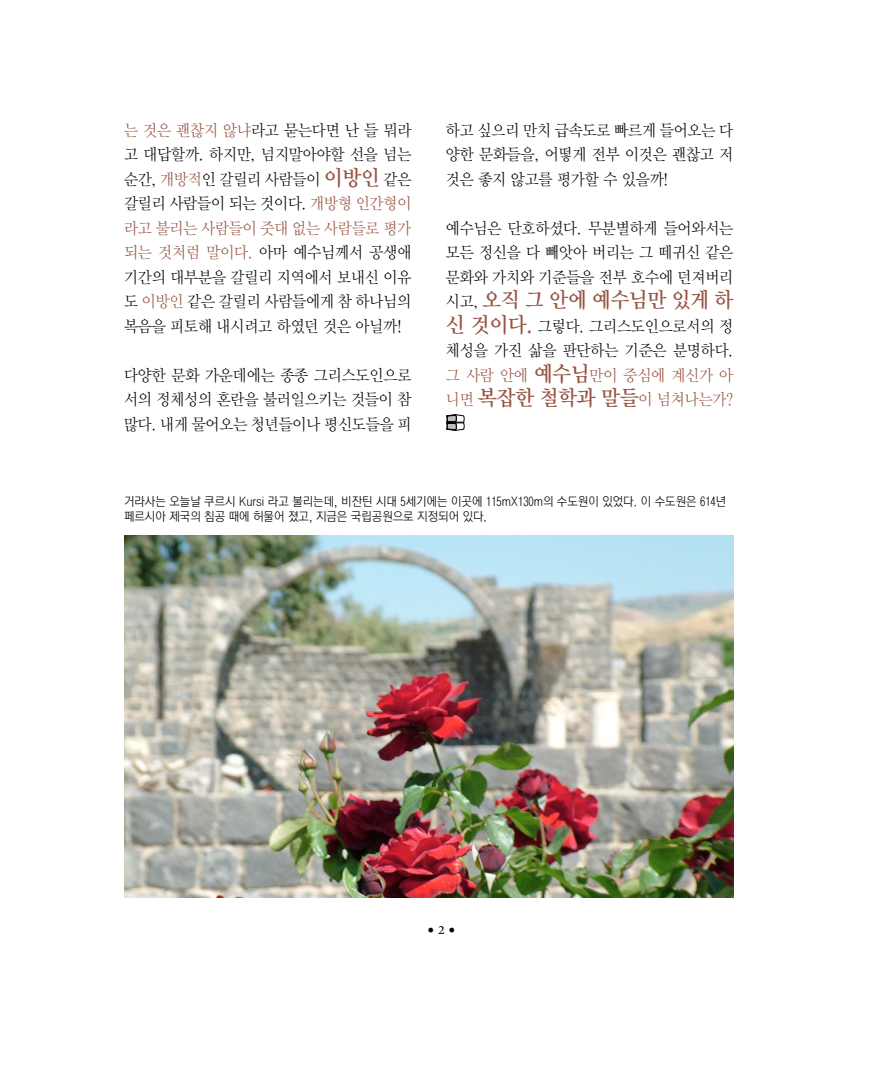
<style>
.page{position:relative;width:882px;height:1071px;background:#fff}
.page>*{position:absolute;margin:0;border:0;box-sizing:border-box;transform-origin:0 0}
.t1{font:21px "Y Mj O540";color:#965441}
.t2{font:15.75px/24.5px "Y Mj O520";color:#000;text-align:justify}
.t3{font:14px "SBL Hebrew";color:#000}
.t4{font:12.25px/14.7px "YGO520";color:#000;scale:.95 1}
.s1{color:#965441}
.s2{font-family:"Y Mj O540";font-size:21px;color:#965441}
.s3{font-family:"Y Mj O520";font-size:15.75px;color:#000}
</style>
<div class="page">
<img style="left:124px;top:536px;width:609px;height:361px">
<svg style="left:446px;top:414px;width:19px;height:17px"></svg>
<p class="t2" style="left:124px;top:118px;width:289px"><span class="s1">는 것은 괜찮지 않냐</span>라고 묻는다면 난 들 뭐라 고 대답할까. 하지만, 넘지말아야할 선을 넘는 순간, <span class="s1">개방적</span>인 갈릴리 사람들이 <span class="s2">이방인</span> 같은 갈릴리 사람들이 되는 것이다. <span class="s1">개방형 인간형이 라고 불리는 사람들이 줏대 없는 사람들로 평가 되는 것처럼 말이다.</span> 아마 예수님께서 공생애 기간의 대부분을 갈릴리 지역에서 보내신 이유 도 <span class="s1">이방인</span> 같은 갈릴리 사람들에게 참 하나님의 복음을 피토해 내시려고 하였던 것은 아닐까!</p>
<p class="t2" style="left:124px;top:363px;width:289px">다양한 문화 가운데에는 종종 그리스도인으로 서의 정체성의 혼란을 불러일으키는 것들이 참 많다. 내게 물어오는 청년들이나 평신도들을 피</p>
<p class="t2" style="left:446px;top:118px;width:289px">하고 싶으리 만치 급속도로 빠르게 들어오는 다 양한 문화들을, 어떻게 전부 이것은 괜찮고 저 것은 좋지 않고를 평가할 수 있을까!</p>
<p class="t2" style="left:446px;top:216px;width:289px">예수님은 단호하셨다. 무분별하게 들어와서는 모든 정신을 다 빼앗아 버리는 그 떼귀신 같은 문화와 가치와 기준들을 전부 호수에 던져버리</p>
<h1 class="t1" style="left:446px;top:290px;width:289px"><span class="s3">시고,</span> 오직 그 안에 예수님만 있게 하</h1>
<p class="t2" style="left:446px;top:314px;width:289px"><span class="s2">신 것이다.</span> 그렇다. 그리스도인으로서의 정 체성을 가진 삶을 판단하는 기준은 분명하다. <span class="s1">그 사람 안에</span> <span class="s2">예수님</span><span class="s1">만이 중심에 계신가 아 니면</span> <span class="s2">복잡한 철학과 말들</span><span class="s1">이 넘쳐나는가?</span></p>
<p class="t4" style="left:124px;top:495px;width:635px">거라사는 오늘날 쿠르시 Kursi 라고 불리는데, 비잔틴 시대 5세기에는 이곳에 115mX130m의 수도원이 있었다. 이 수도원은 614년 페르시아 제국의 침공 때에 허물어 졌고, 지금은 국립공원으로 지정되어 있다.</p>
<p class="t3" style="left:428px;top:920px;width:29px">• 2 •</p>
</div>
